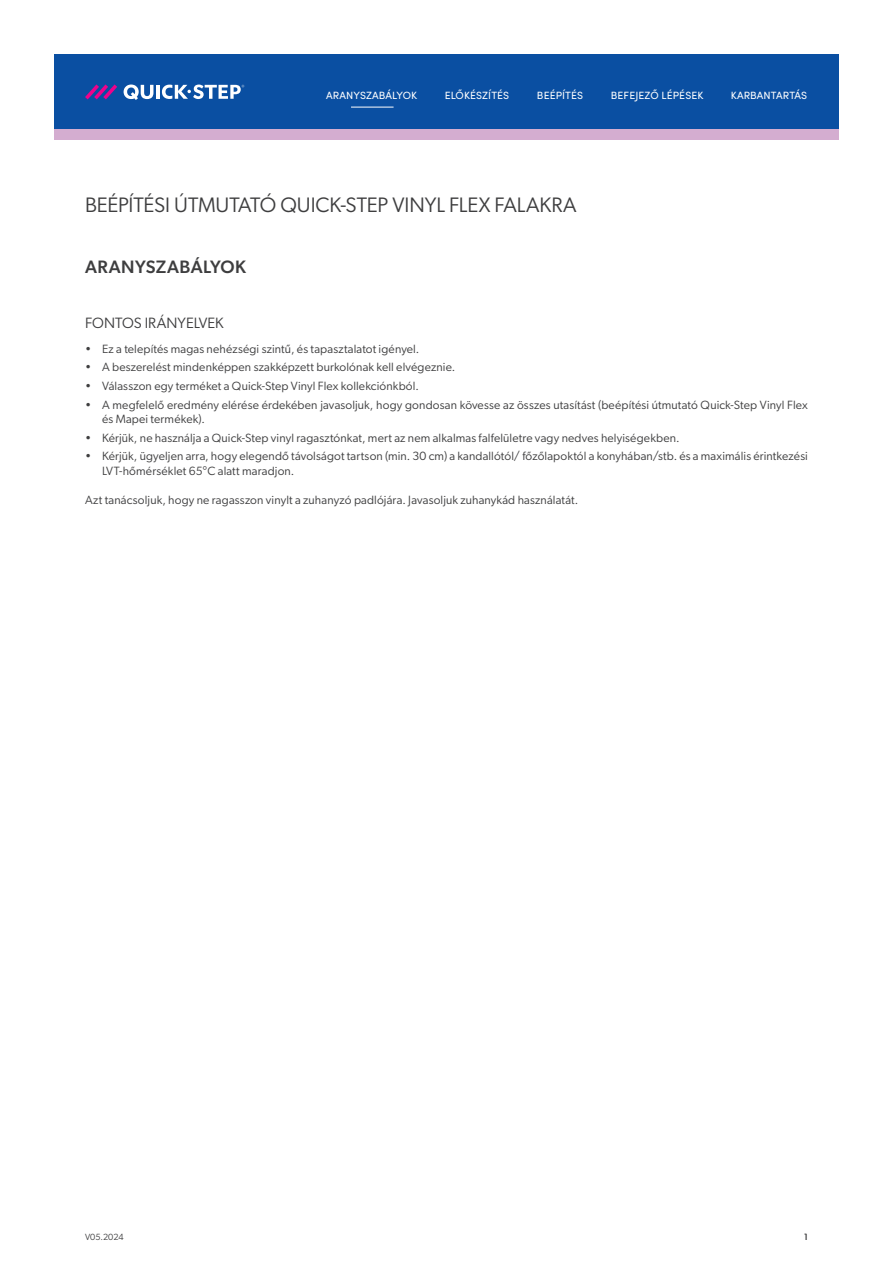
<style>
.page{position:relative;width:893px;height:1263px;background:#fff}
.page>*{position:absolute;margin:0;border:0;box-sizing:border-box;transform-origin:0 0}
.Titel{font:21px "Gibson";letter-spacing:-.005em;color:#3e3e3f}
.Steps{font:500 18px "Gibson";letter-spacing:.025em;color:#3e3e3f}
.Sub_titel{font:15px "Gibson";letter-spacing:.005em;color:#3e3e3f}
.Body{font:12px/14.4px "Gibson";letter-spacing:.015em;color:#3e3e3f}
.t1{font:10.5px "Sofia Pro";letter-spacing:.01em;color:#fff}
.t2{font:9px "Gibson";color:#3e3e3f}
</style>
<div class="page">
<div style="left:54px;top:54px;width:785px;height:75px;background:#0a4fa2"></div>
<div style="left:54px;top:129px;width:785px;height:11px;background:#d4add0"></div>
<svg style="left:85px;top:84px;width:32px;height:15px"></svg>
<svg style="left:124px;top:85px;width:29px;height:15px"></svg>
<hr style="left:156px;top:85px;width:4px;height:14px;background:#fff">
<svg style="left:162px;top:85px;width:82px;height:14px"></svg>
<hr style="left:351px;top:107px;width:43px;height:1px;background:#fff">
<p class="t1" style="left:326px;top:87px;width:92px">ARANYSZABÁLYOK</p>
<p class="t1" style="left:445px;top:87px;width:66px">ELŐKÉSZÍTÉS</p>
<p class="t1" style="left:537px;top:87px;width:48px">BEÉPÍTÉS</p>
<p class="t1" style="left:611px;top:87px;width:94px">BEFEJEZŐ LÉPÉSEK</p>
<p class="t1" style="left:731px;top:87px;width:78px">KARBANTARTÁS</p>
<p class="Titel" style="left:85px;top:193px;width:493px">BEÉPÍTÉSI ÚTMUTATÓ QUICK-STEP VINYL FLEX FALAKRA</p>
<p class="Steps" style="left:85px;top:256px;width:162px">ARANYSZABÁLYOK</p>
<p class="Sub_titel" style="left:85px;top:314px;width:140px">FONTOS IRÁNYELVEK</p>
<p class="Body" style="left:85px;top:341px;width:336px">• Ez a telepítés magas nehézségi szintű, és tapasztalatot igényel.</p>
<p class="Body" style="left:85px;top:360px;width:372px">• A beszerelést mindenképpen szakképzett burkolónak kell elvégeznie.</p>
<p class="Body" style="left:85px;top:379px;width:335px">• Válasszon egy terméket a Quick-Step Vinyl Flex kollekciónkból.</p>
<p class="Body" style="left:102px;top:397px;width:707px;text-indent:-17px">• A megfelelő eredmény elérése érdekében javasoljuk, hogy gondosan kövesse az összes utasítást (beépítési útmutató Quick-Step Vinyl Flex és Mapei termékek).</p>
<p class="Body" style="left:85px;top:430px;width:596px">• Kérjük, ne használja a Quick-Step vinyl ragasztónkat, mert az nem alkalmas falfelületre vagy nedves helyiségekben.</p>
<p class="Body" style="left:102px;top:449px;width:707px;text-indent:-17px">• Kérjük, ügyeljen arra, hogy elegendő távolságot tartson (min. 30 cm) a kandallótól/ főzőlapoktól a konyhában/stb. és a maximális érintkezési<br>LVT-hőmérséklet 65°C alatt maradjon.</p>
<p class="Body" style="left:85px;top:492px;width:495px">Azt tanácsoljuk, hogy ne ragasszon vinylt a zuhanyzó padlójára. Javasoljuk zuhanykád használatát.</p>
<p class="t2" style="left:85px;top:1231px;width:40px">V05.2024</p>
<p class="t2" style="left:804px;top:1231px;width:5px">1</p>
</div>
